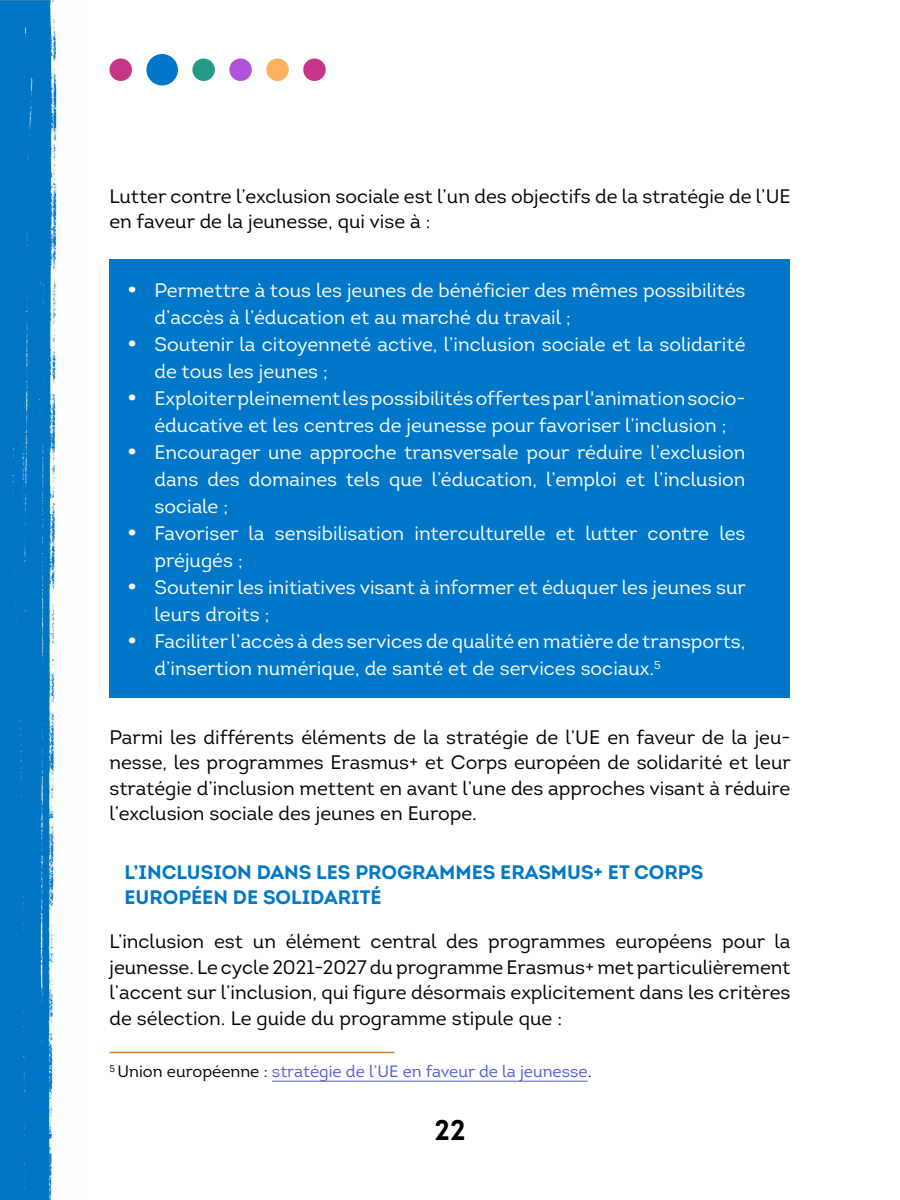
<style>
.page{position:relative;width:900px;height:1200px;background:#fff}
.page>*{position:absolute;margin:0;border:0;box-sizing:border-box;transform-origin:0 0}
.t1{font:700 28.5px "Spcgrh Intro";color:#000}
.t2{font:700 21px "Spcgrh Intro";color:#fff}
.t3{font:19.5px/27px "Pjymxw Intro";color:#fff}
.t4{font:19.5px/25.5px "Pjymxw Intro";color:#000;text-align:justify}
.t5{font:700 19.5px/25.5px "Spcgrh Intro";color:#0077c8}
.t6{font:16.5px "Pjymxw Intro";color:#4f5cd6}
.s1{color:#000}
</style>
<div class="page">
<div style="left:229px;top:58px;width:23px;height:23px;background:#af53d8;border-radius:50%"></div>
<div style="left:266px;top:58px;width:23px;height:23px;background:#ffb05c;border-radius:50%"></div>
<div style="left:303px;top:58px;width:23px;height:23px;background:#c83486;border-radius:50%"></div>
<div style="left:192px;top:58px;width:23px;height:23px;background:#279989;border-radius:50%"></div>
<div style="left:110px;top:58px;width:22px;height:23px;background:#c83486;border-radius:50%"></div>
<div style="left:146px;top:54px;width:32px;height:32px;background:#0077c8;border-radius:50%"></div>
<img style="left:0;top:0;width:58px;height:1200px">
<div style="left:110px;top:260px;width:680px;height:438px;background:#0077c8"></div>
<hr style="left:110px;top:1052px;width:284px;height:1px;background:#d67c1c">
<hr style="left:272px;top:1081px;width:316px;height:1px;background:#4f5cd6">
<p class="t4" style="left:110px;top:183px;width:683px">Lutter contre l’exclusion sociale est l’un des objectifs de la stratégie de l’UE en faveur de la jeunesse, qui vise à :</p>
<p class="t2" style="left:128px;top:276px;width:11px">•</p>
<p class="t2" style="left:128px;top:330px;width:11px">•</p>
<p class="t2" style="left:128px;top:384px;width:11px">•</p>
<p class="t2" style="left:128px;top:438px;width:11px">•</p>
<p class="t2" style="left:128px;top:519px;width:11px">•</p>
<p class="t2" style="left:128px;top:573px;width:11px">•</p>
<p class="t2" style="left:128px;top:627px;width:11px">•</p>
<p class="t3" style="left:155px;top:277px;width:593px">Permettre à tous les jeunes de bénéficier des mêmes possibilités d’accès à l’éducation et au marché du travail ;</p>
<p class="t3" style="left:155px;top:331px;width:593px">Soutenir la citoyenneté active, l’inclusion sociale et la solidarité de tous les jeunes ;</p>
<p class="t3" style="left:155px;top:385px;width:592px">Exploiter pleinement les possibilités offertes par l'animation socio&shy;éducative et les centres de jeunesse pour favoriser l’inclusion ;</p>
<p class="t3" style="left:155px;top:439px;width:593px;text-align:justify">Encourager une approche transversale pour réduire l’exclusion dans des domaines tels que l’éducation, l’emploi et l’inclusion sociale ;</p>
<p class="t3" style="left:155px;top:520px;width:593px">Favoriser la sensibilisation interculturelle et lutter contre les préjugés ;</p>
<p class="t3" style="left:155px;top:574px;width:593px">Soutenir les initiatives visant à informer et éduquer les jeunes sur leurs droits ;</p>
<p class="t3" style="left:155px;top:628px;width:592px">Faciliter l’accès à des services de qualité en matière de transports, d’insertion numérique, de santé et de services sociaux.<sup>5</sup></p>
<p class="t4" style="left:109px;top:725px;width:683px">Parmi les différents éléments de la stratégie de l’UE en faveur de la jeu&shy;nesse, les programmes Erasmus+ et Corps européen de solidarité et leur stratégie d’inclusion mettent en avant l’une des approches visant à réduire l’exclusion sociale des jeunes en Europe.</p>
<h4 class="t5" style="left:124px;top:859px;width:580px">L’INCLUSION DANS LES PROGRAMMES ERASMUS+ ET CORPS<br>EUROPÉEN DE SOLIDARITÉ</h4>
<p class="t4" style="left:110px;top:929px;width:683px">L’inclusion est un élément central des programmes européens pour la jeunesse. Le cycle 2021-2027 du programme Erasmus+ met particulièrement l’accent sur l’inclusion, qui figure désormais explicitement dans les critères de sélection. Le guide du programme stipule que :</p>
<p class="t6" style="left:110px;top:1062px;width:484px"><sup>5</sup> <span class="s1">Union européenne :</span> stratégie de l’UE en faveur de la jeunesse<span class="s1">.</span></p>
<h1 class="t1" style="left:434px;top:1112px;width:33px">22</h1>
</div>
